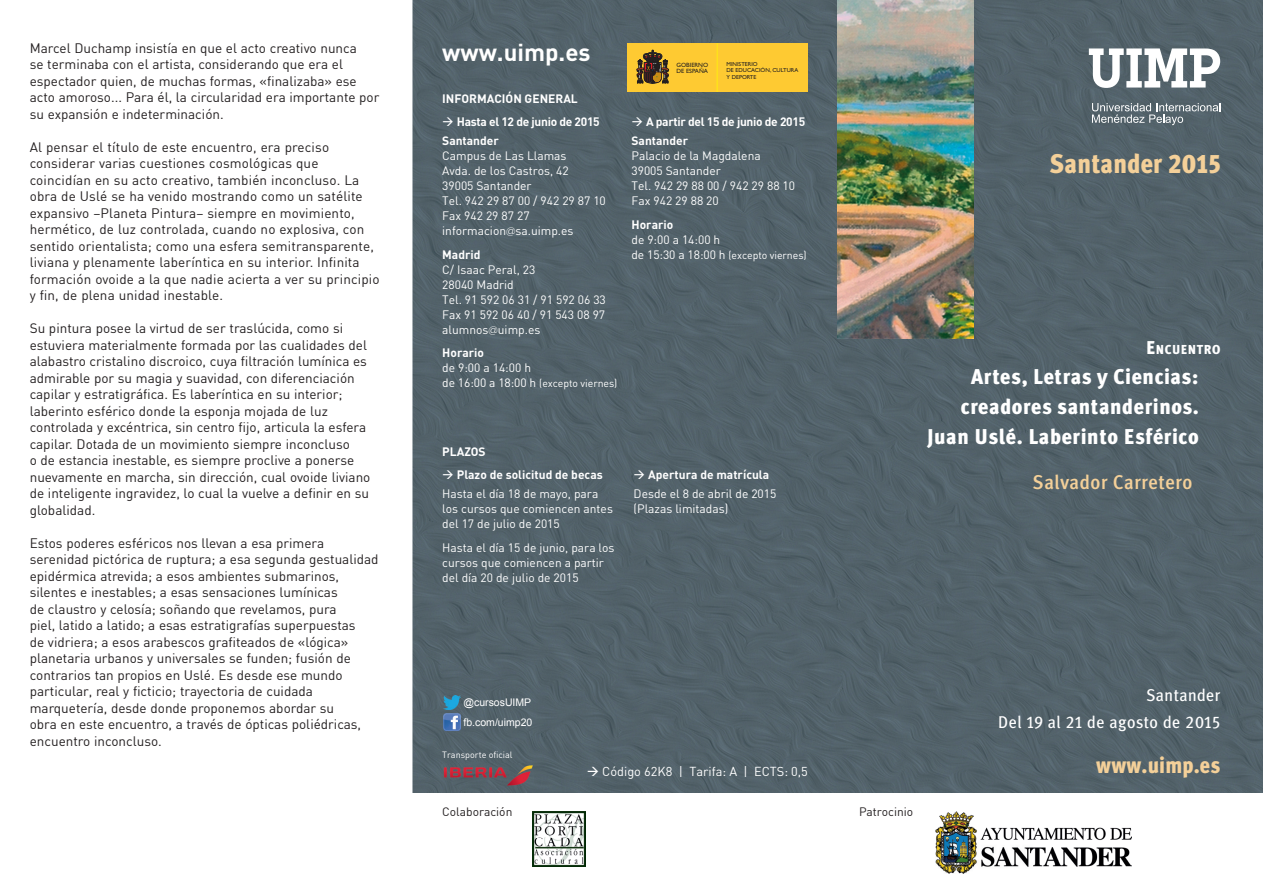
<style>
.page{position:relative;width:1263px;height:893px;background:#fff}
.page>*{position:absolute;margin:0;border:0;box-sizing:border-box;transform-origin:0 0}
.t1{font:900 condensed 27px "Metro Meta";color:#f4d099}
.t2{font:700 24px "DIN";color:#fff}
.t3{font:900 condensed 22.5px "Metro Meta";color:#f4d099}
.t4{font:900 condensed 21.3px/30px "Metro Meta";letter-spacing:.02em;color:#fff;text-align:right;scale:1.04 1}
.t5{font:500 condensed 19.95px "Metro Meta";letter-spacing:.02em;color:#f4d099;scale:1.05 1}
.t6{font:condensed 17.1px/27px "Metro Meta";letter-spacing:.02em;color:#fff;text-align:right;scale:1.05 1}
.t7{font:13.5px/16.5px "DIN";color:#231f20}
.t8{font:900 condensed 12.9px "Metro Meta";letter-spacing:.03em;color:#fff;scale:1.04 1}
.t9{font:12.75px "DIN";color:#fff}
.t10{font:12px/15px "DIN";color:#fff}
.t11{font:700 12px/19.2px "DIN";color:#fff}
.t12{font:700 12px/19.2px "DIN";letter-spacing:-.025em;color:#fff}
.t13{font:12px "DIN";color:#231f20}
.t14{font:10.5px "DIN";letter-spacing:-.005em;color:#fff}
.t15{font:10.5px "Arial";color:#fff}
.t16{font:9px "DIN";color:#fff}
.t17{font:6.15px/6.3px "Gill Sans Std";color:#231f20}
.t18{font:5.85px/6.3px "Gill Sans Std";color:#231f20}
.s1{font-family:"Proxima Nova";font-weight:300}
.s2{font-size:12px}
.s3{font-weight:400}
.s4{font-weight:700}
.s5{font-size:18.6px}
</style>
<div class="page">
<div style="left:412px;top:0;width:851px;height:793px;background:#53626a"></div>
<img style="left:838px;top:0;width:136px;height:339px">
<img style="left:443px;top:713px;width:17px;height:17px">
<img style="left:443px;top:696px;width:17px;height:13px">
<img style="left:442px;top:763px;width:91px;height:23px">
<div style="left:628px;top:43px;width:180px;height:49px;background:#feca32"></div>
<hr style="left:717px;top:43px;width:1px;height:49px;background:#fee11c">
<svg style="left:637px;top:50px;width:32px;height:33px"></svg>
<svg style="left:1089px;top:48px;width:131px;height:40px"></svg>
<svg style="left:1092px;top:103px;width:128px;height:22px;background:#758288"></svg>
<img style="left:532px;top:812px;width:53px;height:54px">
<img style="left:936px;top:812px;width:195px;height:61px">
<p class="t7" style="left:30px;top:39px;width:351px">Marcel Duchamp insistía en que el acto creativo nunca<br>se terminaba con el artista, considerando que era el espectador quien, de muchas formas, «finalizaba» ese acto amoroso... Para él, la circularidad era importante por su expansión e indeterminación.</p>
<p class="t7" style="left:30px;top:138px;width:351px">Al pensar el título de este encuentro, era preciso considerar varias cuestiones cosmológicas que coincidían en su acto creativo, también inconcluso. La obra de Uslé se ha venido mostrando como un satélite expansivo –Planeta Pintura– siempre en movimiento, hermético, de luz controlada, cuando no explosiva, con sentido orientalista; como una esfera semitransparente, liviana y plenamente laberíntica en su interior. Infinita formación ovoide a la que nadie acierta a ver su principio y fin, de plena unidad inestable.</p>
<p class="t7" style="left:30px;top:320px;width:342px">Su pintura posee la virtud de ser traslúcida, como si estuviera materialmente formada por las cualidades del alabastro cristalino discroico, cuya filtración lumínica es admirable por su magia y suavidad, con diferenciación capilar y estratigráfica. Es laberíntica en su interior; laberinto esférico donde la esponja mojada de luz controlada y excéntrica, sin centro fijo, articula la esfera capilar. Dotada de un movimiento siempre inconcluso<br>o de estancia inestable, es siempre proclive a ponerse nuevamente en marcha, sin dirección, cual ovoide liviano de inteligente ingravidez, lo cual la vuelve a definir en su globalidad.</p>
<p class="t7" style="left:30px;top:534px;width:350px">Estos poderes esféricos nos llevan a esa primera serenidad pictórica de ruptura; a esa segunda gestualidad epidérmica atrevida; a esos ambientes submarinos, silentes e inestables; a esas sensaciones lumínicas<br>de claustro y celosía; soñando que revelamos, pura<br>piel, latido a latido; a esas estratigrafías superpuestas<br>de vidriera; a esos arabescos grafiteados de «lógica» planetaria urbanos y universales se funden; fusión de contrarios tan propios en Uslé. Es desde ese mundo particular, real y ficticio; trayectoria de cuidada marquetería, desde donde proponemos abordar su<br>obra en este encuentro, a través de ópticas poliédricas, encuentro inconcluso.</p>
<h2 class="t2" style="left:442px;top:36px;width:150px">www.uimp.es</h2>
<p class="t11" style="left:442px;top:88px;width:137px">INFORMACIÓN GENERAL</p>
<p class="t12" style="left:442px;top:112px;width:159px">→ Hasta el 12 de junio de 2015<br>Santander</p>
<p class="t10" style="left:442px;top:148px;width:165px">Campus de Las Llamas<br>Avda. de los Castros, 42<br>39005 Santander<br>Tel. 942 29 87 00 / 942 29 87 10<br>Fax 942 29 87 27 informacion<span class="s1">@</span>sa.uimp.es</p>
<p class="t11" style="left:442px;top:244px;width:40px">Madrid</p>
<p class="t10" style="left:442px;top:262px;width:165px">C/ Isaac Peral, 23<br>28040 Madrid<br>Tel. 91 592 06 31 / 91 592 06 33<br>Fax 91 592 06 40 / 91 543 08 97 alumnos<span class="s1">@</span>uimp.es</p>
<p class="t11" style="left:442px;top:343px;width:43px">Horario</p>
<p class="t10" style="left:442px;top:360px;width:90px">de 9:00 a 14:00 h</p>
<p class="t14" style="left:442px;top:377px;width:177px"><span class="s2">de 16:00 a 18:00 h</span> (excepto viernes)</p>
<p class="t17" style="left:676px;top:61px;width:33px">GOBIERNO<br>DE ESPAÑA</p>
<p class="t18" style="left:726px;top:61px;width:73px">MINISTERIO<br>DE EDUCACIÓN, CULTURA<br>Y DEPORTE</p>
<p class="t12" style="left:631px;top:112px;width:175px">→ A partir del 15 de junio de 2015<br>Santander</p>
<p class="t10" style="left:631px;top:148px;width:165px">Palacio de la Magdalena<br>39005 Santander<br>Tel. 942 29 88 00 / 942 29 88 10<br>Fax 942 29 88 20</p>
<p class="t11" style="left:631px;top:214px;width:43px">Horario</p>
<p class="t10" style="left:631px;top:232px;width:90px">de 9:00 a 14:00 h</p>
<p class="t14" style="left:631px;top:249px;width:177px"><span class="s2">de 15:30 a 18:00 h</span> (excepto viernes)</p>
<p class="t11" style="left:442px;top:441px;width:45px">PLAZOS</p>
<p class="t11" style="left:442px;top:465px;width:162px">→ Plazo de solicitud de becas<br><span class="s3">Hasta el día 18 de mayo, para</span></p>
<p class="t10" style="left:442px;top:501px;width:172px">los cursos que comiencen antes del 17 de julio de 2015</p>
<p class="t10" style="left:442px;top:540px;width:174px">Hasta el día 15 de junio, para los cursos que comiencen a partir del día 20 de julio de 2015</p>
<p class="t10" style="left:634px;top:465px;width:144px;line-height:19.2px">→ <span class="s4">Apertura de matrícula<br></span>Desde el 8 de abril de 2015</p>
<p class="t10" style="left:634px;top:501px;width:96px">(Plazas limitadas)</p>
<h1 class="t1" style="left:1050px;top:148px;width:173px">Santander 2015</h1>
<p class="t8" style="left:1146px;top:342px;width:73px"><span class="s5">E</span>NCUENTRO</p>
<h3 class="t4" style="left:927px;top:362px;width:263px">Artes, Letras y Ciencias: creadores santanderinos.<br>Juan Uslé. Laberinto Esférico</h3>
<h3 class="t5" style="left:1033px;top:471px;width:153px">Salvador Carretero</h3>
<p class="t15" style="left:463px;top:696px;width:69px">@cursosUIMP</p>
<p class="t15" style="left:463px;top:715px;width:70px">fb.com/uimp20</p>
<p class="t16" style="left:442px;top:749px;width:72px">Transporte oficial</p>
<p class="t9" style="left:587px;top:764px;width:223px">→ Código 62K8 | Tarifa: A | ECTS: 0,5</p>
<p class="t13" style="left:442px;top:804px;width:72px">Colaboración</p>
<p class="t13" style="left:859px;top:804px;width:56px">Patrocinio</p>
<p class="t6" style="left:998px;top:681px;width:213px">Santander<br>Del 19 al 21 de agosto de 2015</p>
<h3 class="t3" style="left:1096px;top:752px;width:126px">www.uimp.es</h3>
</div>
